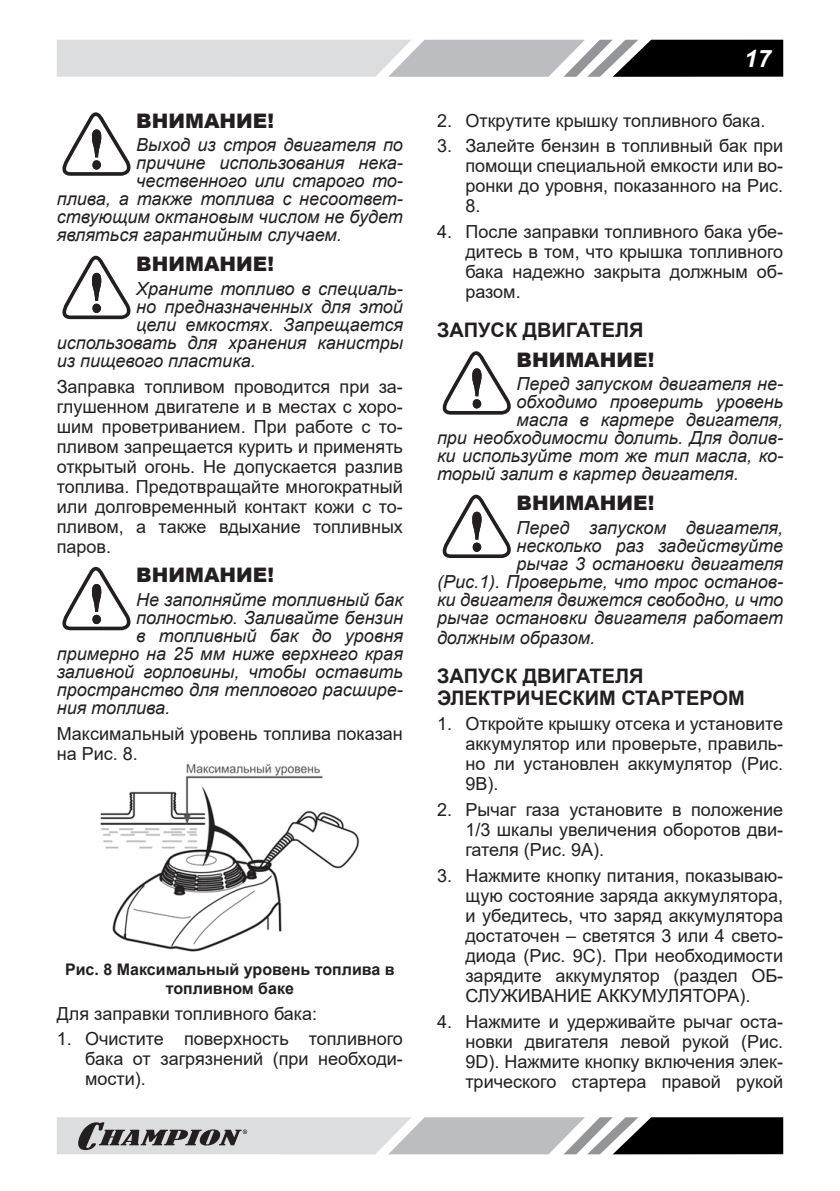
<style>
.page{position:relative;width:840px;height:1191px;background:#fff}
.page>*{position:absolute;margin:0;border:0;box-sizing:border-box;transform-origin:0 0}
.t1{font:italic 700 24px "Arial";color:#fff}
.Заголовок2{font:700 20px/22px "Arial";color:#231f20}
.ВНИМАНИЕ{font:900 20px "Arial";color:#231f20}
.ВНИМАНИЕ_ТЕКСТ{font:italic 18px/18px "Arial";color:#231f20;text-align:right}
.Текст_список{font:18px/20px "Arial";color:#231f20;text-align:justify}
.Текст_основной{font:18px/20px "Arial";color:#231f20;text-align:justify}
.РИСУНОК{font:700 16px/19.2px "Arial";color:#231f20;text-align:center}
</style>
<div class="page">
<svg style="left:57px;top:40px;width:725px;height:37px;background:#a7a8aa"></svg>
<svg style="left:57px;top:1117px;width:725px;height:37px;background:#9c9d9e"></svg>
<svg style="left:62px;top:112px;width:69px;height:64px"></svg>
<svg style="left:62px;top:256px;width:69px;height:63px"></svg>
<svg style="left:62px;top:567px;width:69px;height:63px"></svg>
<img style="left:100px;top:763px;width:260px;height:189px">
<svg style="left:442px;top:351px;width:69px;height:64px"></svg>
<svg style="left:442px;top:494px;width:69px;height:64px"></svg>
<p class="ВНИМАНИЕ" style="left:136px;top:106px;width:139px">ВНИМАНИЕ!</p>
<p class="ВНИМАНИЕ_ТЕКСТ" style="left:136px;top:136px;width:268px">Выход из строя двигателя по</p>
<p class="ВНИМАНИЕ_ТЕКСТ" style="left:136px;top:154px;width:268px">причине использования нека-</p>
<p class="ВНИМАНИЕ_ТЕКСТ" style="left:136px;top:172px;width:268px">чественного или старого то-</p>
<p class="ВНИМАНИЕ_ТЕКСТ" style="left:57px;top:190px;width:347px">плива, а также топлива с несоответ-</p>
<p class="ВНИМАНИЕ_ТЕКСТ" style="left:57px;top:208px;width:347px">ствующим октановым числом не будет</p>
<p class="ВНИМАНИЕ_ТЕКСТ" style="left:57px;top:226px;width:286px">являться гарантийным случаем.</p>
<p class="ВНИМАНИЕ" style="left:136px;top:249px;width:139px">ВНИМАНИЕ!</p>
<p class="ВНИМАНИЕ_ТЕКСТ" style="left:136px;top:280px;width:268px">Храните топливо в специаль-</p>
<p class="ВНИМАНИЕ_ТЕКСТ" style="left:136px;top:298px;width:268px">но предназначенных для этой</p>
<p class="ВНИМАНИЕ_ТЕКСТ" style="left:136px;top:316px;width:268px">цели емкостях. Запрещается</p>
<p class="ВНИМАНИЕ_ТЕКСТ" style="left:57px;top:334px;width:347px">использовать для хранения канистры</p>
<p class="ВНИМАНИЕ_ТЕКСТ" style="left:57px;top:352px;width:200px">из пищевого пластика.</p>
<p class="Текст_основной" style="left:57px;top:376px;width:347px">Заправка топливом проводится при за&shy;глушенном двигателе и в местах с хоро&shy;шим проветриванием. При работе с то&shy;пливом запрещается курить и применять открытый огонь. Не допускается разлив топлива. Предотвращайте многократный или долговременный контакт кожи с то&shy;пливом, а также вдыхание топливных паров.</p>
<p class="ВНИМАНИЕ" style="left:136px;top:560px;width:139px">ВНИМАНИЕ!</p>
<p class="ВНИМАНИЕ_ТЕКСТ" style="left:136px;top:591px;width:268px">Не заполняйте топливный бак</p>
<p class="ВНИМАНИЕ_ТЕКСТ" style="left:136px;top:609px;width:268px">полностью. Заливайте бензин</p>
<p class="ВНИМАНИЕ_ТЕКСТ" style="left:136px;top:627px;width:268px">в топливный бак до уровня</p>
<p class="ВНИМАНИЕ_ТЕКСТ" style="left:57px;top:645px;width:347px">примерно на 25 мм ниже верхнего края</p>
<p class="ВНИМАНИЕ_ТЕКСТ" style="left:57px;top:663px;width:347px">заливной горловины, чтобы оставить</p>
<p class="ВНИМАНИЕ_ТЕКСТ" style="left:57px;top:681px;width:347px">пространство для теплового расшире-</p>
<p class="ВНИМАНИЕ_ТЕКСТ" style="left:57px;top:699px;width:115px">ния топлива.</p>
<p class="Текст_основной" style="left:57px;top:723px;width:347px">Максимальный уровень топлива показан на Рис. 8.</p>
<p class="РИСУНОК" style="left:65px;top:959px;width:331px">Рис. 8 Максимальный уровень топлива в топливном баке</p>
<p class="Текст_основной" style="left:57px;top:1003px;width:262px">Для заправки топливного бака:</p>
<p class="Текст_список" style="left:85px;top:1028px;width:319px;text-indent:-28px">1. Очистите поверхность топливного бака от загрязнений (при необходи&shy;мости).</p>
<h1 class="t1" style="left:743px;top:42px;width:28px">17</h1>
<p class="Текст_список" style="left:437px;top:110px;width:330px">2. Открутите крышку топливного бака.</p>
<p class="Текст_список" style="left:465px;top:136px;width:319px;text-indent:-28px">3. Залейте бензин в топливный бак при помощи специальной емкости или во&shy;ронки до уровня, показанного на Рис.<br>8.</p>
<p class="Текст_список" style="left:465px;top:221px;width:319px;text-indent:-28px">4. После заправки топливного бака убе&shy;дитесь в том, что крышка топливного бака надежно закрыта должным об&shy;разом.</p>
<p class="Заголовок2" style="left:437px;top:319px;width:208px">ЗАПУСК ДВИГАТЕЛЯ</p>
<p class="ВНИМАНИЕ" style="left:516px;top:345px;width:139px">ВНИМАНИЕ!</p>
<p class="ВНИМАНИЕ_ТЕКСТ" style="left:516px;top:375px;width:268px">Перед запуском двигателя не-</p>
<p class="ВНИМАНИЕ_ТЕКСТ" style="left:516px;top:393px;width:268px">обходимо проверить уровень</p>
<p class="ВНИМАНИЕ_ТЕКСТ" style="left:516px;top:411px;width:268px">масла в картере двигателя,</p>
<p class="ВНИМАНИЕ_ТЕКСТ" style="left:437px;top:429px;width:347px">при необходимости долить. Для долив-</p>
<p class="ВНИМАНИЕ_ТЕКСТ" style="left:437px;top:447px;width:347px">ки используйте тот же тип масла, ко-</p>
<p class="ВНИМАНИЕ_ТЕКСТ" style="left:437px;top:465px;width:303px">торый залит в картер двигателя.</p>
<p class="ВНИМАНИЕ" style="left:516px;top:488px;width:139px">ВНИМАНИЕ!</p>
<p class="ВНИМАНИЕ_ТЕКСТ" style="left:437px;top:518px;width:347px">Перед запуском двигателя, несколько раз задействуйте<br>рычаг 3 остановки двигателя<br>(Рис.1). Проверьте, что трос останов&shy;ки двигателя движется свободно, и что рычаг остановки двигателя работает</p>
<p class="ВНИМАНИЕ_ТЕКСТ" style="left:437px;top:628px;width:159px">должным образом.</p>
<p class="Заголовок2" style="left:437px;top:665px;width:309px">ЗАПУСК ДВИГАТЕЛЯ<br>ЭЛЕКТРИЧЕСКИМ СТАРТЕРОМ</p>
<p class="Текст_список" style="left:465px;top:714px;width:319px;text-indent:-28px">1. Откройте крышку отсека и установите аккумулятор или проверьте, правиль&shy;но ли установлен аккумулятор (Рис.<br>9B).</p>
<p class="Текст_список" style="left:465px;top:799px;width:319px;text-indent:-28px">2. Рычаг газа установите в положение 1/3 шкалы увеличения оборотов дви&shy;гателя (Рис. 9А).</p>
<p class="Текст_список" style="left:465px;top:865px;width:319px;text-indent:-28px">3. Нажмите кнопку питания, показываю&shy;щую состояние заряда аккумулятора, и убедитесь, что заряд аккумулятора достаточен – светятся 3 или 4 свето&shy;диода (Рис. 9C). При необходимости зарядите аккумулятор (раздел ОБ-СЛУЖИВАНИЕ АККУМУЛЯТОРА).</p>
<p class="Текст_список" style="left:465px;top:1011px;width:319px;text-indent:-28px">4. Нажмите и удерживайте рычаг оста&shy;новки двигателя левой рукой (Рис.<br>9D). Нажмите кнопку включения элек&shy;трического стартера правой рукой</p>
</div>
